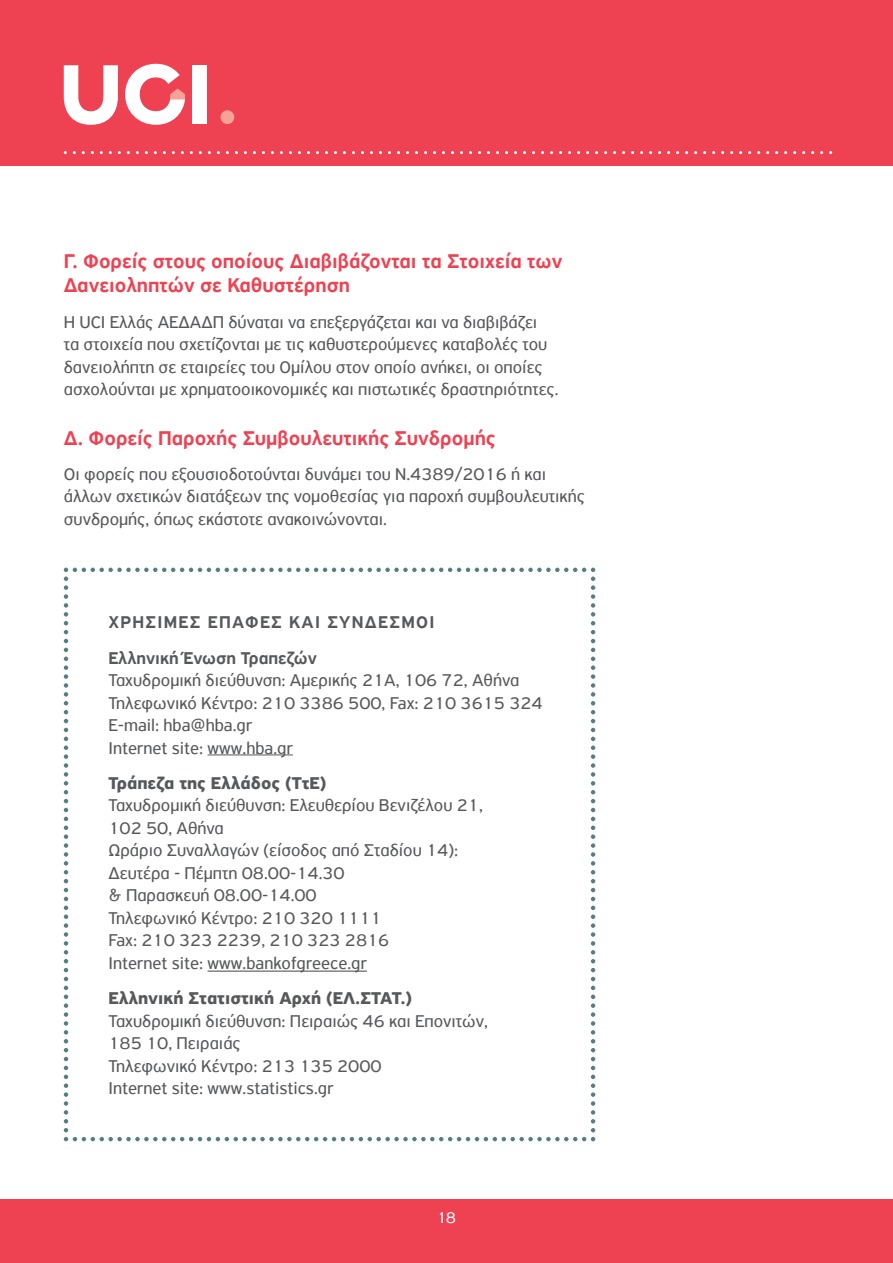
<style>
.page{position:relative;width:893px;height:1263px;background:#fff}
.page>*{position:absolute;margin:0;border:0;box-sizing:border-box;transform-origin:0 0}
.Title_2{font:500 21px/24px "PF Highway Sans Pro";color:#ee4252}
.Text{font:18px/22.5px "PF Highway Sans Pro";color:#57585a}
.Text-2{font:700 18px "PF Highway Sans Pro";color:#57585a}
.Title_3{font:500 18px "PF Highway Sans Pro";letter-spacing:.075em;color:#57585a}
.Text-3{font:500 18px "PF Highway Sans Pro";color:#57585a}
.t1{font:16.5px "PF Highway Sans Pro";color:#fff}
</style>
<div class="page">
<div style="left:0;top:0;width:893px;height:166px;background:#ee4252"></div>
<svg style="left:64px;top:151px;width:768px;height:3px"></svg>
<div style="left:0;top:1199px;width:893px;height:64px;background:#ee4252"></div>
<svg style="left:64px;top:65px;width:54px;height:60px"></svg>
<svg style="left:125px;top:64px;width:60px;height:61px"></svg>
<div style="left:192px;top:65px;width:15px;height:59px;background:#fff"></div>
<div style="left:220px;top:110px;width:14px;height:14px;background:#f7a297;border-radius:50%"></div>
<svg style="left:64px;top:568px;width:531px;height:573px"></svg>
<p class="Title_2" style="left:64px;top:250px;width:500px">Γ. Φορείς στους οποίους Διαβιβάζονται τα Στοιχεία των<br>Δανειοληπτών σε Καθυστέρηση</p>
<p class="Text" style="left:64px;top:310px;width:496px">Η UCI Ελλάς ΑΕΔΑΔΠ δύναται να επεξεργάζεται και να διαβιβάζει<br>τα στοιχεία που σχετίζονται με τις καθυστερούμενες καταβολές του δανειολήπτη σε εταιρείες του Ομίλου στον οποίο ανήκει, οι οποίες ασχολούνται με χρηματοοικονομικές και πιστωτικές δραστηριότητες.</p>
<p class="Title_2" style="left:64px;top:426px;width:433px">Δ. Φορείς Παροχής Συμβουλευτικής Συνδρομής</p>
<p class="Text" style="left:64px;top:463px;width:523px">Οι φορείς που εξουσιοδοτούνται δυνάμει του Ν.4389/2016 ή και άλλων σχετικών διατάξεων της νομοθεσίας για παροχή συμβουλευτικής συνδρομής, όπως εκάστοτε ανακοινώνονται.</p>
<p class="Title_3" style="left:108px;top:612px;width:328px">ΧΡΉΣΙΜΕΣ ΕΠΑΦΈΣ ΚΑΙ ΣΎΝΔΕΣΜΟΙ</p>
<p class="Text-3" style="left:108px;top:647px;width:210px">Ελληνική Ένωση Τραπεζών</p>
<p class="Text" style="left:108px;top:669px;width:412px">Ταχυδρομική διεύθυνση: Αμερικής 21Α, 106 72, Αθήνα</p>
<p class="Text" style="left:108px;top:691px;width:436px">Τηλεφωνικό Κέντρο: 210 3386 500, Fax: 210 3615 324</p>
<p class="Text" style="left:108px;top:714px;width:145px">E-mail: hba@hba.gr</p>
<p class="Text" style="left:108px;top:736px;width:186px">Internet site: www.hba.gr</p>
<p class="Text-2" style="left:108px;top:772px;width:220px">Τράπεζα της Ελλάδος (ΤτΕ)</p>
<p class="Text" style="left:108px;top:794px;width:376px">Ταχυδρομική διεύθυνση: Ελευθερίου Βενιζέλου 21,</p>
<p class="Text" style="left:108px;top:817px;width:117px">102 50, Αθήνα</p>
<p class="Text" style="left:108px;top:839px;width:351px">Ωράριο Συναλλαγών (είσοδος από Σταδίου 14):</p>
<p class="Text" style="left:108px;top:862px;width:238px">Δευτέρα - Πέμπτη 08.00-14.30</p>
<p class="Text" style="left:108px;top:884px;width:210px">&amp; Παρασκευή 08.00-14.00</p>
<p class="Text" style="left:108px;top:907px;width:275px">Τηλεφωνικό Κέντρο: 210 320 1111</p>
<p class="Text" style="left:108px;top:929px;width:282px">Fax: 210 323 2239, 210 323 2816</p>
<p class="Text" style="left:108px;top:952px;width:260px">Internet site: www.bankofgreece.gr</p>
<p class="Text-2" style="left:108px;top:988px;width:305px">Ελληνική Στατιστική Αρχή (ΕΛ.ΣΤΑΤ.)</p>
<p class="Text" style="left:108px;top:1009px;width:381px">Ταχυδρομική διεύθυνση: Πειραιώς 46 και Επονιτών,</p>
<p class="Text" style="left:108px;top:1032px;width:134px">185 10, Πειραιάς</p>
<p class="Text" style="left:108px;top:1054px;width:275px">Τηλεφωνικό Κέντρο: 213 135 2000</p>
<p class="Text" style="left:108px;top:1077px;width:227px">Internet site: www.statistics.gr</p>
<p class="t1" style="left:437px;top:1208px;width:21px">18</p>
</div>
